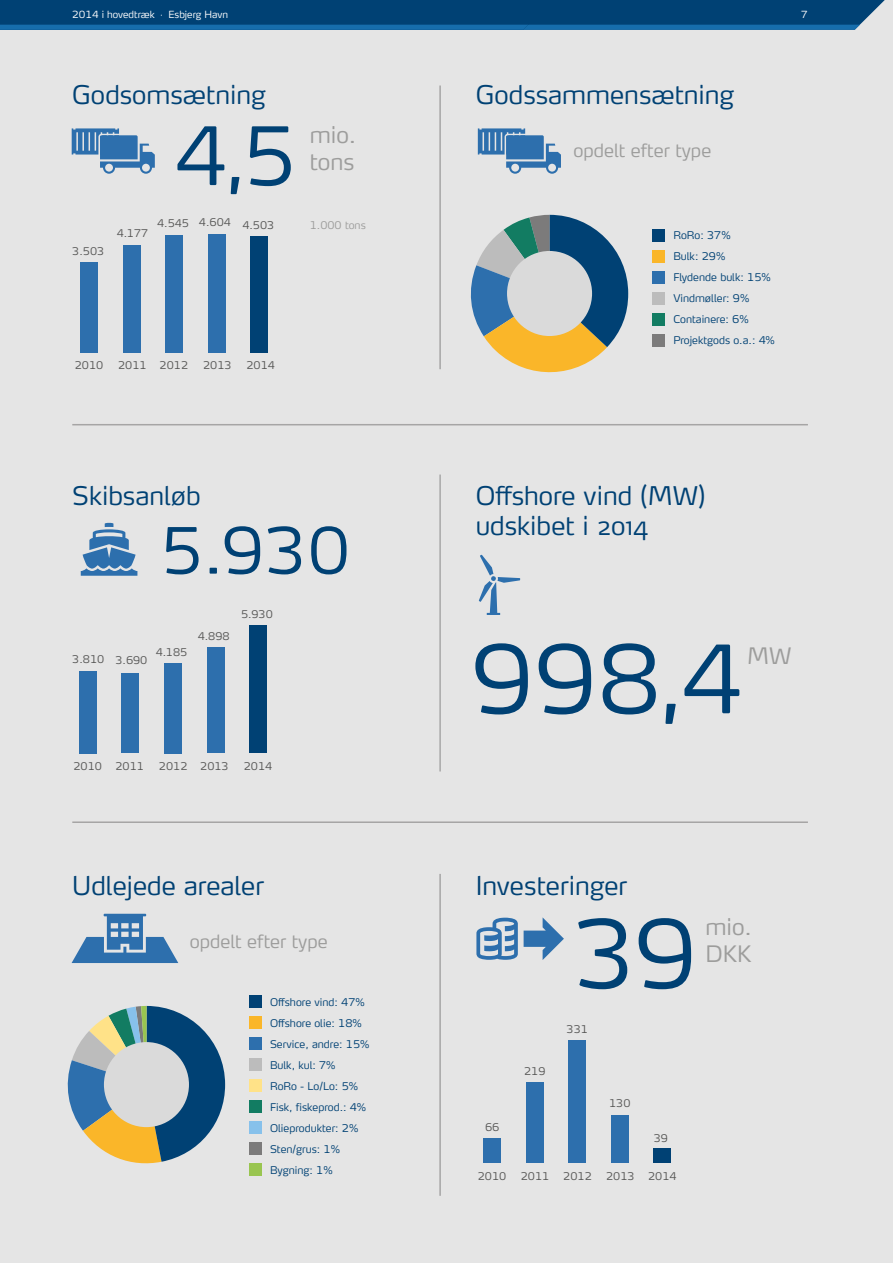
<style>
.page{position:relative;width:893px;height:1263px;background:#e5e5e5}
.page>*{position:absolute;margin:0;border:0;box-sizing:border-box;transform-origin:0 0}
.t1{font:300 93px "Max TF";color:#004174}
.t2{font:300 79.5px "Max TF";color:#004174}
.t3{font:300 63px "Max TF";color:#004174}
.t4{font:300 25.5px/30.6px "Max";color:#004174}
.t5{font:300 22.5px/27px "Max TF";color:#9d9d9c}
.t6{font:300 18px "Max";color:#9d9d9c}
.t7{font:300 10.5px/21px "Max TF";color:#004174}
.t8{font:300 10.5px "Max TF";color:#575756}
.t9{font:300 10.5px "Max TF";color:#9d9d9c}
.t10{font:300 9.75px "Max TF";color:#fff}
</style>
<div class="page">
<div style="left:81px;top:262px;width:17px;height:90px;background:#2d6fad"></div>
<div style="left:123px;top:245px;width:17px;height:107px;background:#2d6fad"></div>
<div style="left:166px;top:235px;width:17px;height:117px;background:#2d6fad"></div>
<div style="left:208px;top:234px;width:17px;height:118px;background:#2d6fad"></div>
<div style="left:251px;top:236px;width:17px;height:116px;background:#004174"></div>
<svg style="left:476px;top:918px;width:42px;height:42px"></svg>
<svg style="left:524px;top:917px;width:40px;height:43px"></svg>
<svg style="left:72px;top:128px;width:83px;height:46px"></svg>
<svg style="left:478px;top:128px;width:83px;height:46px"></svg>
<svg style="left:72px;top:914px;width:106px;height:49px"></svg>
<hr style="left:72px;top:821px;width:736px;height:2px;background:#a6a5a5">
<hr style="left:439px;top:86px;width:2px;height:283px;background:#a6a5a5">
<hr style="left:439px;top:874px;width:2px;height:322px;background:#a6a5a5">
<div style="left:249px;top:995px;width:12px;height:13px;background:#004174"></div>
<div style="left:249px;top:1016px;width:12px;height:13px;background:#fab629"></div>
<div style="left:249px;top:1037px;width:12px;height:13px;background:#2d6fad"></div>
<div style="left:249px;top:1058px;width:12px;height:13px;background:#bcbcbc"></div>
<div style="left:249px;top:1079px;width:12px;height:13px;background:#ffe288"></div>
<div style="left:249px;top:1100px;width:12px;height:13px;background:#127c62"></div>
<div style="left:249px;top:1121px;width:12px;height:13px;background:#87c1eb"></div>
<div style="left:249px;top:1163px;width:12px;height:13px;background:#99c550"></div>
<div style="left:249px;top:1142px;width:12px;height:13px;background:#7c7b7b"></div>
<svg style="left:81px;top:522px;width:56px;height:54px"></svg>
<svg style="left:479px;top:555px;width:41px;height:60px"></svg>
<hr style="left:72px;top:424px;width:736px;height:1px;background:#a6a5a5">
<hr style="left:439px;top:474px;width:2px;height:297px;background:#a6a5a5">
<div style="left:79px;top:671px;width:17px;height:82px;background:#2d6fad"></div>
<div style="left:122px;top:674px;width:17px;height:79px;background:#2d6fad"></div>
<div style="left:164px;top:663px;width:18px;height:90px;background:#2d6fad"></div>
<div style="left:207px;top:648px;width:17px;height:105px;background:#2d6fad"></div>
<div style="left:250px;top:625px;width:17px;height:128px;background:#004174"></div>
<div style="left:652px;top:229px;width:13px;height:13px;background:#004174"></div>
<div style="left:652px;top:250px;width:13px;height:13px;background:#fab629"></div>
<div style="left:652px;top:271px;width:13px;height:13px;background:#2d6fad"></div>
<div style="left:652px;top:292px;width:13px;height:13px;background:#bcbcbc"></div>
<div style="left:652px;top:313px;width:13px;height:13px;background:#127c62"></div>
<div style="left:652px;top:334px;width:13px;height:13px;background:#7c7b7b"></div>
<svg style="left:470px;top:215px;width:158px;height:158px"></svg>
<div style="left:507px;top:251px;width:85px;height:85px;background:#dadada;border-radius:50%"></div>
<div style="left:484px;top:1138px;width:17px;height:25px;background:#2d6fad"></div>
<div style="left:526px;top:1082px;width:17px;height:81px;background:#2d6fad"></div>
<div style="left:569px;top:1041px;width:17px;height:122px;background:#2d6fad"></div>
<div style="left:611px;top:1115px;width:17px;height:48px;background:#2d6fad"></div>
<div style="left:654px;top:1148px;width:17px;height:15px;background:#004174"></div>
<svg style="left:67px;top:1006px;width:158px;height:158px"></svg>
<div style="left:104px;top:1042px;width:85px;height:85px;background:#dadada;border-radius:50%"></div>
<svg style="left:0;top:0;width:885px;height:30px;background:#074b7f"></svg>
<p class="t10" style="left:72px;top:8px;width:157px">2014 i hovedtræk · Esbjerg Havn</p>
<p class="t10" style="left:801px;top:8px;width:8px">7</p>
<h3 class="t4" style="left:72px;top:79px;width:195px">Godsomsætning</h3>
<h2 class="t2" style="left:174px;top:106px;width:124px">4,5</h2>
<p class="t8" style="left:72px;top:245px;width:34px">3.503</p>
<p class="t8" style="left:117px;top:226px;width:33px">4.177</p>
<p class="t8" style="left:157px;top:216px;width:119px">4.545 4.604 4.503</p>
<h3 class="t5" style="left:310px;top:121px;width:48px">mio. tons</h3>
<p class="t9" style="left:310px;top:218px;width:58px">1.000 tons</p>
<p class="t8" style="left:75px;top:359px;width:30px">2010</p>
<p class="t8" style="left:118px;top:359px;width:72px">2011 2012</p>
<p class="t8" style="left:203px;top:359px;width:30px">2013</p>
<p class="t8" style="left:246px;top:359px;width:30px">2014</p>
<h3 class="t4" style="left:72px;top:480px;width:130px">Skibsanløb</h3>
<h3 class="t3" style="left:160px;top:511px;width:192px">5.930</h3>
<p class="t8" style="left:72px;top:653px;width:77px">3.810 3.690</p>
<p class="t8" style="left:156px;top:645px;width:33px">4.185</p>
<p class="t8" style="left:198px;top:630px;width:34px">4.898</p>
<p class="t8" style="left:241px;top:607px;width:33px">5.930</p>
<p class="t8" style="left:73px;top:759px;width:30px">2010</p>
<p class="t8" style="left:115px;top:759px;width:30px">2011</p>
<p class="t8" style="left:159px;top:759px;width:71px">2012 2013</p>
<p class="t8" style="left:244px;top:759px;width:30px">2014</p>
<h3 class="t4" style="left:72px;top:870px;width:193px">Udlejede arealer</h3>
<h3 class="t6" style="left:190px;top:930px;width:140px">opdelt efter type</h3>
<p class="t7" style="left:270px;top:991px;width:101px">Offshore vind: 47%<br>Offshore olie: 18%<br>Service, andre: 15%<br>Bulk, kul: 7%<br>RoRo - Lo/Lo: 5%<br>Fisk, fiskeprod.: 4%<br>Olieprodukter: 2%<br>Sten/grus: 1%<br>Bygning: 1%</p>
<h3 class="t4" style="left:476px;top:79px;width:260px">Godssammensætning</h3>
<h3 class="t6" style="left:573px;top:139px;width:140px">opdelt efter type</h3>
<p class="t7" style="left:673px;top:225px;width:103px">RoRo: 37%<br>Bulk: 29%<br>Flydende bulk: 15%<br>Vindmøller: 9%<br>Containere: 6%<br>Projektgods o.a.: 4%</p>
<h3 class="t4" style="left:476px;top:480px;width:231px">Offshore vind (MW) udskibet i 2014</h3>
<h1 class="t1" style="left:471px;top:620px;width:274px">998,4</h1>
<h3 class="t5" style="left:747px;top:642px;width:46px">MW</h3>
<h3 class="t4" style="left:476px;top:870px;width:153px">Investeringer</h3>
<h1 class="t1" style="left:573px;top:895px;width:126px">39</h1>
<h3 class="t5" style="left:705px;top:913px;width:48px">mio.<br>DKK</h3>
<p class="t8" style="left:485px;top:1120px;width:16px">66</p>
<p class="t8" style="left:524px;top:1064px;width:23px">219</p>
<p class="t8" style="left:567px;top:1023px;width:23px">331</p>
<p class="t8" style="left:609px;top:1097px;width:23px">130</p>
<p class="t8" style="left:654px;top:1131px;width:16px">39</p>
<p class="t8" style="left:478px;top:1169px;width:30px">2010</p>
<p class="t8" style="left:521px;top:1169px;width:30px">2011</p>
<p class="t8" style="left:563px;top:1169px;width:30px">2012</p>
<p class="t8" style="left:606px;top:1169px;width:30px">2013</p>
<p class="t8" style="left:648px;top:1169px;width:30px">2014</p>
</div>
